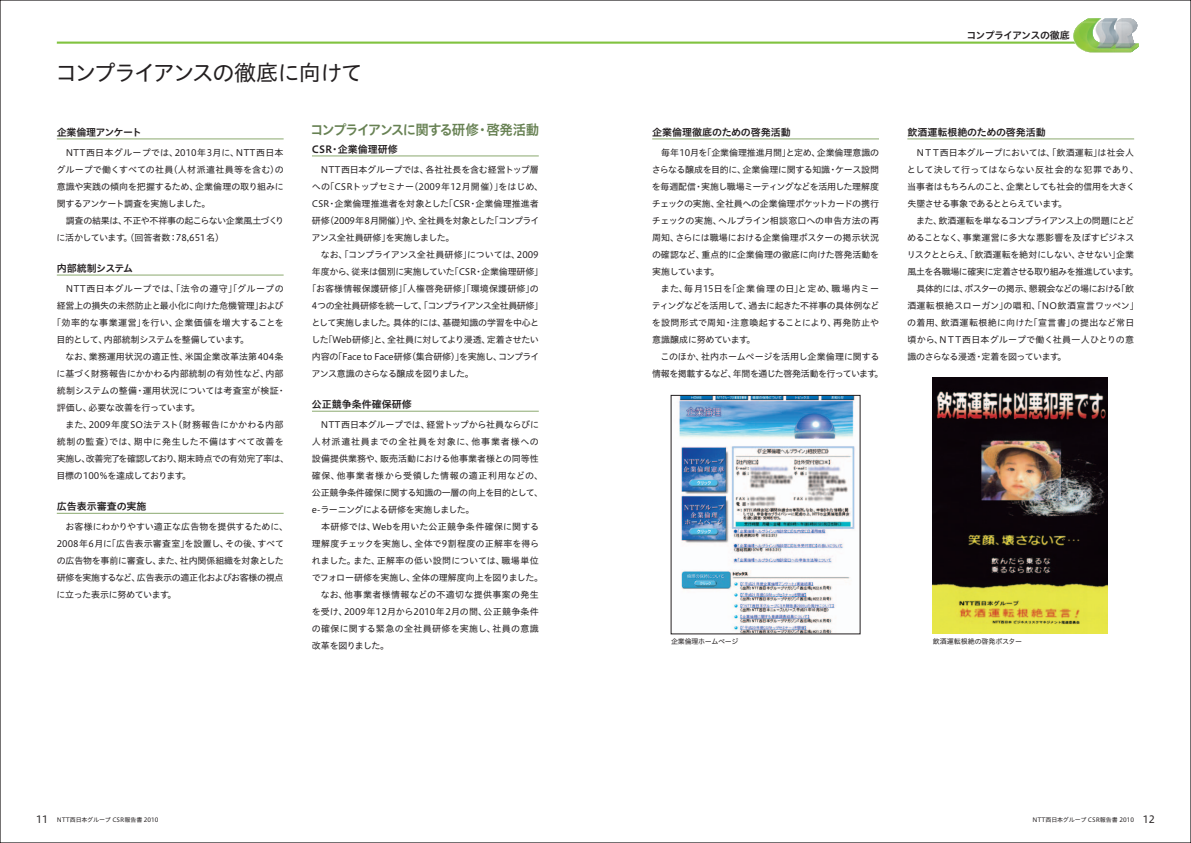
<style>
.page{position:relative;width:1191px;height:843px;background:#fff}
.page>*{position:absolute;margin:0;border:0;box-sizing:border-box;transform-origin:0 0}
.t1{font:22px "Hiragino UD Sans Std N W4 90 pv RKSJ H";letter-spacing:-.07em;color:#231f20}
.t2{font:14px "Hiragino UD Sans Std N W6 90 pv RKSJ H";letter-spacing:-.095em;color:#678153;scale:.96 1}
.t3{font:10px "Hiragino UD Sans Std N W6 90 pv RKSJ H";color:#231f20}
.t4{font:10px "Hiragino UD Sans Std W6 90 pv RKSJ H";letter-spacing:-.08em;color:#231f20}
.t5{font:10px "Hiragino UD Sans Std N W6 90 pv RKSJ H";letter-spacing:-.06em;color:#231f20}
.t6{font:10px "Hiragino UD Sans Std N W6 90 pv RKSJ H";letter-spacing:-.04em;color:#231f20}
.t7{font:9px/17px "Hiragino UD Sans Std N W4 90 pv RKSJ H";letter-spacing:-.015em;color:#231f20}
.t8{font:9px "Hiragino UD Sans Std N W4 90 pv RKSJ H";letter-spacing:.015em;color:#231f20}
.t9{font:9px "Hiragino UD Sans Std N W4 90 pv RKSJ H";letter-spacing:-.035em;color:#231f20}
.t10{font:9px "Hiragino UD Sans Std N W4 90 pv RKSJ H";letter-spacing:-.06em;color:#231f20}
.t11{font:9px "Hiragino UD Sans Std N W4 90 pv RKSJ H";letter-spacing:-.055em;color:#231f20}
.t12{font:9px "Hiragino UD Sans Std N W4 90 pv RKSJ H";letter-spacing:.005em;color:#231f20}
.t13{font:9px "Hiragino UD Sans Std N W4 90 pv RKSJ H";letter-spacing:-.065em;color:#231f20}
.t14{font:9px "Hiragino UD Sans Std N W4 90 pv RKSJ H";letter-spacing:-.04em;color:#231f20}
.t15{font:9px "Hiragino UD Sans Std N W4 90 pv RKSJ H";letter-spacing:.045em;color:#231f20}
.t16{font:9px "Hiragino UD Sans Std N W4 90 pv RKSJ H";letter-spacing:-.045em;color:#231f20}
.t17{font:9px "Hiragino UD Sans Std N W4 90 pv RKSJ H";letter-spacing:.01em;color:#231f20}
.t18{font:9px "Hiragino UD Sans Std N W4 90 pv RKSJ H";letter-spacing:.04em;color:#231f20}
.t19{font:9px "Hiragino UD Sans Std N W4 90 pv RKSJ H";letter-spacing:.05em;color:#231f20}
.t20{font:7px "Hiragino UD Sans Std N W4 90 pv RKSJ H";letter-spacing:-.02em;color:#231f20}
.t21{font:7px "Hiragino UD Sans Std N W4 90 pv RKSJ H";letter-spacing:-.045em;color:#231f20}
.t22{font:6px "Hiragino UD Sans Std W4 90 pv RKSJ H";color:#231f20}
.s1{font-size:10px}
</style>
<div class="page">
<hr style="left:57px;top:274px;width:227px;height:1px;background:#8ba96f">
<hr style="left:312px;top:155px;width:227px;height:1px;background:#8ba96f">
<hr style="left:907px;top:138px;width:227px;height:1px;background:#8ba96f">
<hr style="left:312px;top:410px;width:227px;height:1px;background:#8ba96f">
<hr style="left:652px;top:138px;width:227px;height:1px;background:#8ba96f">
<hr style="left:57px;top:512px;width:227px;height:1px;background:#8ba96f">
<hr style="left:57px;top:138px;width:227px;height:1px;background:#8ba96f">
<hr style="left:57px;top:42px;width:1025px;height:2px;background:#81c340">
<img style="left:1070px;top:19px;width:68px;height:33px">
<img style="left:679px;top:397px;width:178px;height:234px">
<img style="left:933px;top:378px;width:175px;height:255px">
<h1 class="t1" style="left:55px;top:65px;width:309px">コンプライアンスの徹底に向けて</h1>
<p class="t5" style="left:57px;top:128px;width:87px">企業倫理アンケート</p>
<h2 class="t2" style="left:310px;top:125px;width:240px">コンプライアンスに関する研修・啓発活動</h2>
<p class="t3" style="left:652px;top:128px;width:140px">企業倫理徹底のための啓発活動</p>
<p class="t4" style="left:966px;top:31px;width:105px">コンプライアンスの徹底</p>
<p class="t3" style="left:907px;top:128px;width:140px">飲酒運転根絶のための啓発活動</p>
<p class="t7" style="left:56px;top:145px;width:229px">　NTT西日本グループでは、2010年3月に、NTT西日本グループで働くすべての社員（人材派遣社員等を含む）の意識や実践の傾向を把握するため、企業倫理の取り組みに関するアンケート調査を実施しました。<br>　調査の結果は、不正や不祥事の起こらない企業風土づくりに活かしています。（回答者数：78,651名）</p>
<p class="t6" style="left:57px;top:264px;width:78px">内部統制システム</p>
<p class="t15" style="left:57px;top:285px;width:228px">　NTT西日本グループでは、「法令の遵守」「グループの</p>
<p class="t16" style="left:57px;top:302px;width:228px">経営上の損失の未然防止と最小化に向けた危機管理」および</p>
<p class="t18" style="left:52px;top:319px;width:233px">「効率的な事業運営」を行い、企業価値を増大することを</p>
<p class="t10" style="left:57px;top:336px;width:194px">目的として、内部統制システムを整備しています。</p>
<p class="t17" style="left:57px;top:353px;width:228px">　なお、業務運用状況の適正性、米国企業改革法第404条</p>
<p class="t7" style="left:57px;top:366px;width:228px">に基づく財務報告にかかわる内部統制の有効性など、内部</p>
<p class="t8" style="left:57px;top:387px;width:231px">統制システムの整備・運用状況については考査室が検証・</p>
<p class="t7" style="left:57px;top:400px;width:145px">評価し、必要な改善を行っています。</p>
<p class="t8" style="left:57px;top:421px;width:228px">　また、2009年度SO法テスト（財務報告にかかわる内部</p>
<p class="t19" style="left:57px;top:438px;width:229px">統制の監査）では、期中に発生した不備はすべて改善を</p>
<p class="t11" style="left:57px;top:455px;width:234px">実施し、改善完了を確認しており、期末時点での有効完了率は、</p>
<p class="t10" style="left:57px;top:472px;width:136px">目標の100％を達成しております。</p>
<p class="t3" style="left:57px;top:502px;width:91px">広告表示審査の実施</p>
<p class="t7" style="left:57px;top:519px;width:233px">　お客様にわかりやすい適正な広告物を提供するために、<br>2008年6月に「広告表示審査室」を設置し、その後、すべての広告物を事前に審査し、また、社内関係組織を対象とした研修を実施するなど、広告表示の適正化およびお客様の視点に立った表示に努めています。</p>
<p class="t3" style="left:312px;top:145px;width:87px">CSR・企業倫理研修</p>
<p class="t7" style="left:907px;top:145px;width:233px">　ＮＴＴ西日本グループにおいては、「飲酒運転」は社会人として決して行ってはならない反社会的な犯罪であり、当事者はもちろんのこと、企業としても社会的信用を大きく失墜させる事象であるととらえています。<br>　また、飲酒運転を単なるコンプライアンス上の問題にとどめることなく、事業運営に多大な悪影響を及ぼすビジネスリスクととらえ、「飲酒運転を絶対にしない、させない」企業風土を各職場に確実に定着させる取り組みを推進しています。　具体的には、ポスターの掲示、懇親会などの場における「飲酒運転根絶スローガン」の唱和、「NO飲酒宣言ワッペン」の着用、飲酒運転根絶に向けた「宣言書」の提出など常日頃から、ＮＴＴ西日本グループで働く社員一人ひとりの意識のさらなる浸透・定着を図っています。</p>
<p class="t7" style="left:652px;top:145px;width:233px">　毎年10月を「企業倫理推進月間」と定め、企業倫理意識のさらなる醸成を目的に、企業倫理に関する知識・ケース設問を毎週配信・実施し職場ミーティングなどを活用した理解度チェックの実施、全社員への企業倫理ポケットカードの携行チェックの実施、ヘルプライン相談窓口への申告方法の再周知、さらには職場における企業倫理ポスターの掲示状況の確認など、重点的に企業倫理の徹底に向けた啓発活動を実施しています。<br>　また、毎月15日を「企業倫理の日」と定め、職場内ミーティングなどを活用して、過去に起きた不祥事の具体例などを設問形式で周知・注意喚起することにより、再発防止や意識醸成に努めています。<br>　このほか、社内ホームページを活用し企業倫理に関する情報を掲載するなど、年間を通じた啓発活動を行っています。</p>
<p class="t7" style="left:312px;top:162px;width:228px">　NTT西日本グループでは、各社社長を含む経営トップ層</p>
<p class="t7" style="left:312px;top:179px;width:233px">への「CSRトップセミナー（2009年12月開催）」をはじめ、</p>
<p class="t12" style="left:312px;top:200px;width:228px">CSR・企業倫理推進者を対象とした「CSR・企業倫理推進者</p>
<p class="t9" style="left:312px;top:217px;width:229px">研修（2009年8月開催）」や、全社員を対象とした「コンプライ</p>
<p class="t9" style="left:312px;top:234px;width:144px">アンス全社員研修」を実施しました。</p>
<p class="t7" style="left:312px;top:247px;width:228px">　なお、「コンプライアンス全社員研修」については、2009</p>
<p class="t7" style="left:312px;top:264px;width:233px">年度から、従来は個別に実施していた「CSR・企業倫理研修」</p>
<p class="t8" style="left:307px;top:285px;width:233px">「お客様情報保護研修」「人権啓発研修」「環境保護研修」の</p>
<p class="t13" style="left:312px;top:302px;width:233px">4つの全社員研修を統一して、「コンプライアンス全社員研修」</p>
<p class="t9" style="left:311px;top:319px;width:229px">として実施しました。具体的には、基礎知識の学習を中心と</p>
<p class="t14" style="left:311px;top:336px;width:229px">した「Web研修」と、全社員に対してより浸透、定着させたい</p>
<p class="t7" style="left:312px;top:349px;width:229px">内容の「Face to Face研修（集合研修）」を実施し、コンプライ</p>
<p class="t10" style="left:312px;top:370px;width:164px">アンス意識のさらなる醸成を図りました。</p>
<p class="t3" style="left:312px;top:400px;width:101px">公正競争条件確保研修</p>
<p class="t7" style="left:312px;top:417px;width:233px">　NTT西日本グループでは、経営トップから社員ならびに人材派遣社員までの全社員を対象に、他事業者様への設備提供業務や、販売活動における他事業者様との同等性確保、他事業者様から受領した情報の適正利用などの、公正競争条件確保に関する知識の一層の向上を目的として、e-ラーニングによる研修を実施しました。<br>　本研修では、Webを用いた公正競争条件確保に関する理解度チェックを実施し、全体で9割程度の正解率を得られました。また、正解率の低い設問については、職場単位でフォロー研修を実施し、全体の理解度向上を図りました。　なお、他事業者様情報などの不適切な提供事案の発生を受け、2009年12月から2010年2月の間、公正競争条件の確保に関する緊急の全社員研修を実施し、社員の意識改革を図りました。</p>
<p class="t21" style="left:671px;top:638px;width:69px">企業倫理ホームページ</p>
<p class="t20" style="left:933px;top:638px;width:91px">飲酒運転根絶の啓発ポスター</p>
<p class="t22" style="left:36px;top:817px;width:124px"><span class="s1">11</span> NTT西日本グループ CSR報告書 2010</p>
<p class="t22" style="left:1032px;top:817px;width:124px">NTT西日本グループ CSR報告書 2010 <span class="s1">12</span></p>
</div>
